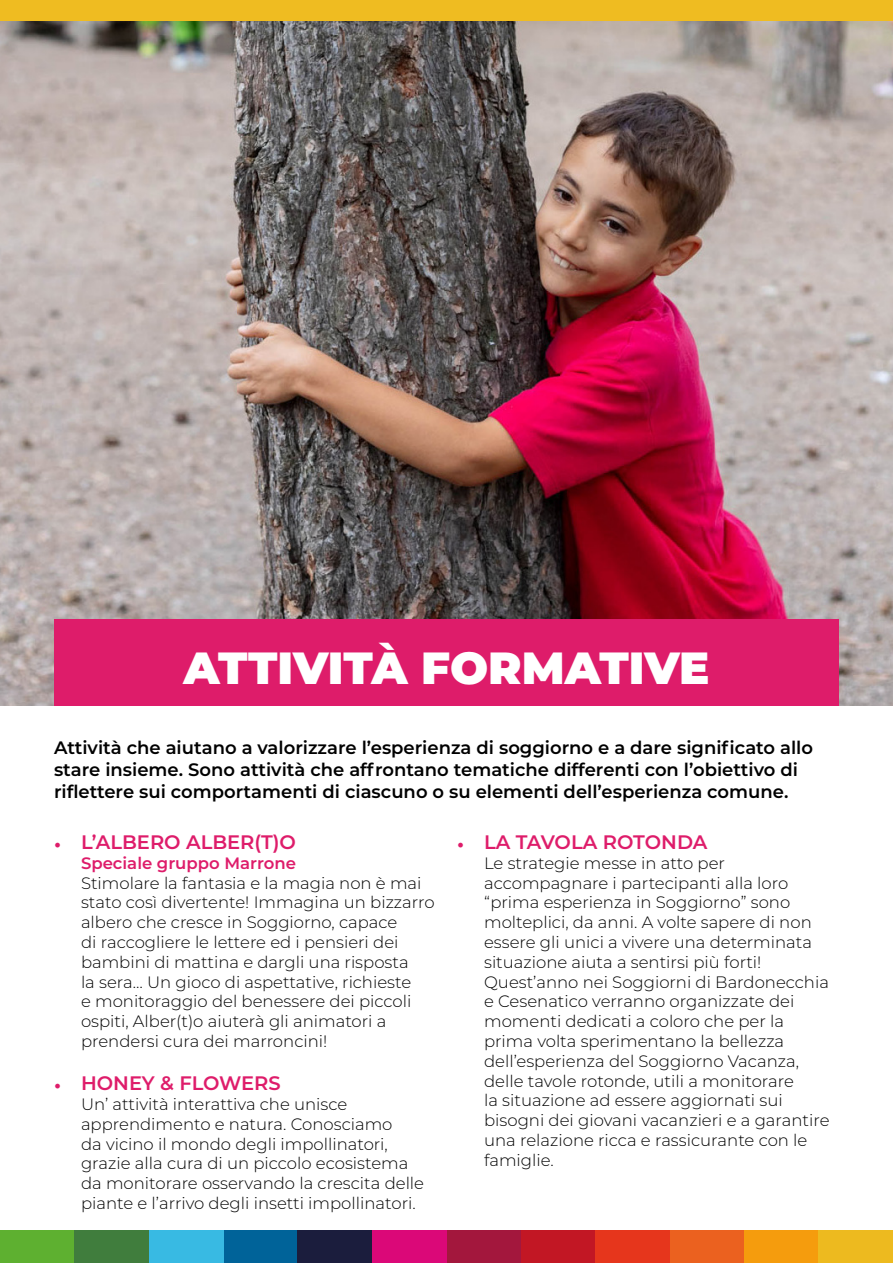
<style>
.page{position:relative;width:893px;height:1263px;background:#fff}
.page>*{position:absolute;margin:0;border:0;box-sizing:border-box;transform-origin:0 0}
.t1{font:900 45px "Montserrat";color:#fff}
.t2{font:600 19.5px "Montserrat";color:#de1c6a}
.t3{font:600 18px/21.6px "Montserrat";color:#000}
.t4{font:300 16.5px/19.8px "Montserrat";color:#000}
.t5{font:600 16.5px "Montserrat";color:#de1c6a}
.s1{font-family:"Minion Pro";font-weight:400;font-size:18px}
</style>
<div class="page">
<div style="left:0;top:0;width:893px;height:21px;background:#efbc21"></div>
<div style="left:446px;top:1230px;width:75px;height:33px;background:#a3173d"></div>
<div style="left:0;top:1230px;width:74px;height:33px;background:#5eb030"></div>
<div style="left:670px;top:1230px;width:74px;height:33px;background:#eb611f"></div>
<div style="left:223px;top:1230px;width:75px;height:33px;background:#006399"></div>
<div style="left:521px;top:1230px;width:74px;height:33px;background:#c21724"></div>
<div style="left:74px;top:1230px;width:75px;height:33px;background:#407d3d"></div>
<div style="left:744px;top:1230px;width:75px;height:33px;background:#f59c0d"></div>
<div style="left:298px;top:1230px;width:74px;height:33px;background:#1b1d3d"></div>
<div style="left:595px;top:1230px;width:75px;height:33px;background:#e6361c"></div>
<div style="left:149px;top:1230px;width:74px;height:33px;background:#38bae3"></div>
<div style="left:819px;top:1230px;width:74px;height:33px;background:#edba1f"></div>
<div style="left:372px;top:1230px;width:74px;height:33px;background:#db0878"></div>
<img style="left:0;top:21px;width:893px;height:684px">
<div style="left:54px;top:619px;width:785px;height:87px;background:#de1c6a"></div>
<h1 class="t1" style="left:183px;top:635px;width:528px">ATTIVITÀ FORMATIVE</h1>
<p class="t3" style="left:54px;top:736px;width:761px">Attività che aiutano a valorizzare l’esperienza di soggiorno e a dare significato allo stare insieme. Sono attività che affrontano tematiche differenti con l’obiettivo di riflettere sui comportamenti di ciascuno o su elementi dell’esperienza comune.</p>
<p class="t2" style="left:54px;top:828px;width:244px"><span class="s1">•</span> L’ALBERO ALBER(T)O</p>
<p class="t5" style="left:81px;top:851px;width:217px">Speciale gruppo Marrone</p>
<p class="t4" style="left:81px;top:872px;width:355px">Stimolare la fantasia e la magia non è mai stato così divertente! Immagina un bizzarro albero che cresce in Soggiorno, capace<br>di raccogliere le lettere ed i pensieri dei bambini di mattina e dargli una risposta<br>la sera… Un gioco di aspettative, richieste<br>e monitoraggio del benessere dei piccoli ospiti, Alber(t)o aiuterà gli animatori a prendersi cura dei marroncini!</p>
<p class="t2" style="left:54px;top:1069px;width:228px"><span class="s1">•</span> HONEY &amp; FLOWERS</p>
<p class="t4" style="left:81px;top:1094px;width:345px">Un’ attività interattiva che unisce apprendimento e natura. Conosciamo<br>da vicino il mondo degli impollinatori, grazie alla cura di un piccolo ecosistema da monitorare osservando la crescita delle piante e l’arrivo degli insetti impollinatori.</p>
<p class="t2" style="left:457px;top:828px;width:252px"><span class="s1">•</span> LA TAVOLA ROTONDA</p>
<p class="t4" style="left:484px;top:852px;width:347px">Le strategie messe in atto per accompagnare i partecipanti alla loro “prima esperienza in Soggiorno” sono molteplici, da anni. A volte sapere di non essere gli unici a vivere una determinata situazione aiuta a sentirsi più forti!<br>Quest’anno nei Soggiorni di Bardonecchia e Cesenatico verranno organizzate dei momenti dedicati a coloro che per la prima volta sperimentano la bellezza dell’esperienza del Soggiorno Vacanza, delle tavole rotonde, utili a monitorare<br>la situazione ad essere aggiornati sui bisogni dei giovani vacanzieri e a garantire una relazione ricca e rassicurante con le famiglie.</p>
</div>
